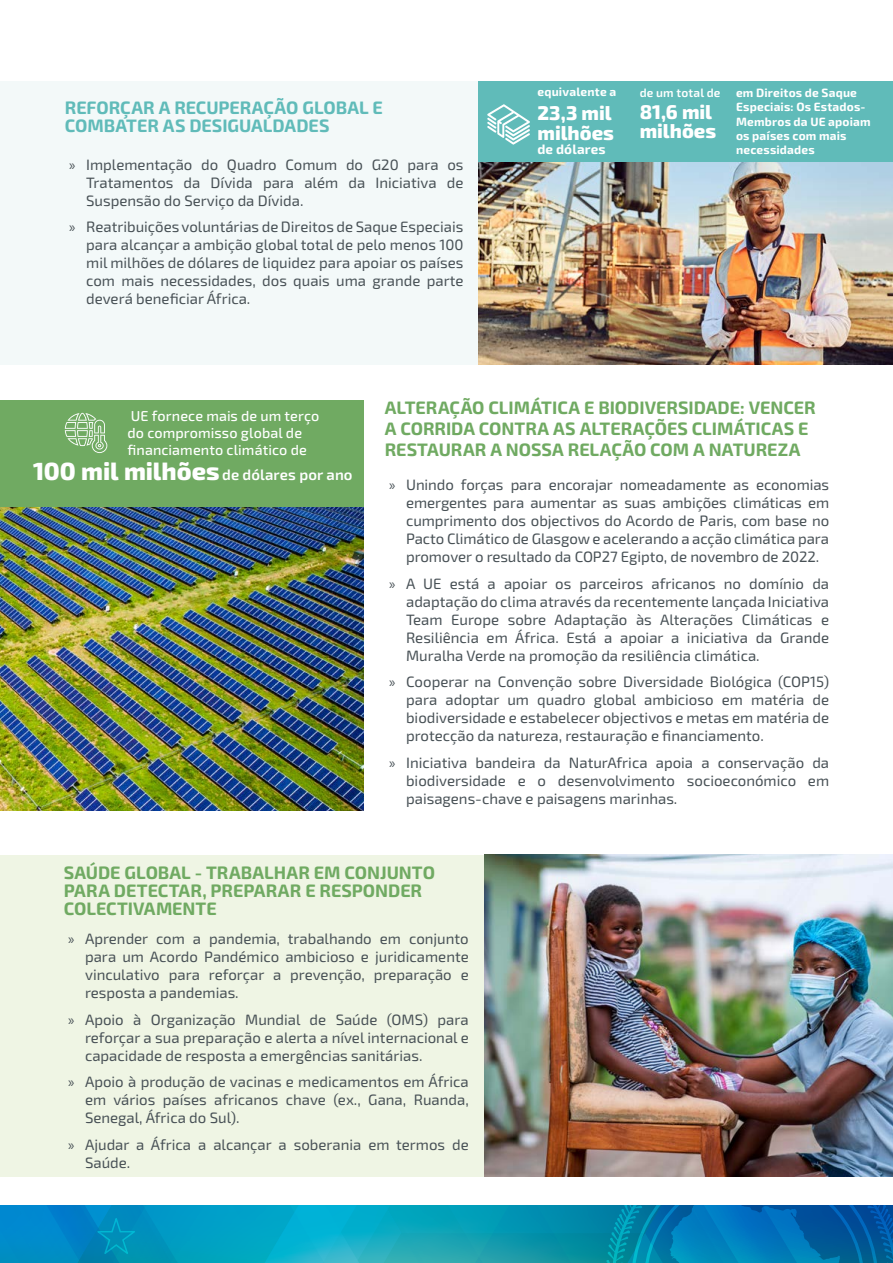
<style>
.page{position:relative;width:893px;height:1263px;background:#fff}
.page>*{position:absolute;margin:0;border:0;box-sizing:border-box;transform-origin:0 0}
.t1{font:800 19.95px/20.1px "Exo 2";color:#fff}
.t2{font:700 18px/21px "Exo 2";color:#70aa62}
.t3{font:700 18px/18px "Exo 2";letter-spacing:-.005em;color:#60bbb9}
.t4{font:15px/18px "Exo 2";color:#485156;text-align:justify}
.t5{font:600 15px "Exo 2";letter-spacing:.005em;color:#fff}
.t6{font:500 14.4px/17.2px "Exo 2";letter-spacing:.005em;color:#fff}
.t7{font:700 13.5px "Exo 2";letter-spacing:.01em;color:#fff}
.t8{font:700 12px/14.4px "Exo 2";letter-spacing:.015em;color:#fff}
.t9{font:600 12px "Exo 2";letter-spacing:.015em;color:#fff}
.s1{font-family:"Myriad Pro"}
.s2{font-weight:800;font-size:24.9px}
</style>
<div class="page">
<div style="left:0;top:82px;width:893px;height:283px;background:#f3f9f9"></div>
<div style="left:479px;top:82px;width:414px;height:80px;background:#60bbb9"></div>
<div style="left:0;top:855px;width:892px;height:321px;background:#eff5e4"></div>
<img style="left:479px;top:162px;width:414px;height:203px">
<svg style="left:0;top:1205px;width:893px;height:58px;background:#048eb8"></svg>
<svg style="left:487px;top:104px;width:43px;height:41px"></svg>
<img style="left:485px;top:855px;width:408px;height:321px">
<img style="left:0;top:506px;width:363px;height:304px">
<div style="left:0;top:400px;width:363px;height:106px;background:#70aa62"></div>
<svg style="left:65px;top:413px;width:42px;height:40px"></svg>
<p class="t3" style="left:65px;top:98px;width:320px">REFORÇAR A RECUPERAÇÃO GLOBAL E<br>COMBATER AS DESIGUALDADES</p>
<p class="t4" style="left:86px;top:155px;width:379px;text-indent:-17px"><span class="s1">»</span> Implementação do Quadro Comum do G20 para os Tratamentos da Dívida para além da Iniciativa de Suspensão do Serviço da Dívida.</p>
<p class="t4" style="left:86px;top:217px;width:379px;text-indent:-17px"><span class="s1">»</span> Reatribuições voluntárias de Direitos de Saque Especiais para alcançar a ambição global total de pelo menos 100 mil milhões de dólares de liquidez para apoiar os países com mais necessidades, dos quais uma grande parte deverá beneficiar África.</p>
<p class="t8" style="left:537px;top:84px;width:80px">equivalente a</p>
<p class="t9" style="left:640px;top:84px;width:82px">de um total de</p>
<h1 class="t1" style="left:537px;top:101px;width:78px">23,3 mil milhões</h1>
<h1 class="t1" style="left:640px;top:101px;width:78px;line-height:19px">81,6 mil milhões</h1>
<p class="t7" style="left:537px;top:139px;width:70px">de dólares</p>
<p class="t8" style="left:736px;top:85px;width:136px">em Direitos de Saque<br>Especiais: Os Estados-<br>Membros da UE apoiam os países com mais necessidades</p>
<p class="t6" style="left:128px;top:406px;width:193px">UE fornece mais de um terço do compromisso global de financiamento climático de</p>
<p class="t5" style="left:33px;top:464px;width:321px"><span class="s2">100 mil milhões</span> de dólares por ano</p>
<p class="t2" style="left:385px;top:396px;width:432px">ALTERAÇÃO CLIMÁTICA E BIODIVERSIDADE: VENCER<br>A CORRIDA CONTRA AS ALTERAÇÕES CLIMÁTICAS E<br>RESTAURAR A NOSSA RELAÇÃO COM A NATUREZA</p>
<p class="t4" style="left:406px;top:475px;width:425px;text-indent:-17px"><span class="s1">»</span> Unindo forças para encorajar nomeadamente as economias emergentes para aumentar as suas ambições climáticas em cumprimento dos objectivos do Acordo de Paris, com base no Pacto Climático de Glasgow e acelerando a acção climática para promover o resultado da COP27 Egipto, de novembro de 2022.</p>
<p class="t4" style="left:406px;top:574px;width:425px;text-indent:-17px"><span class="s1">»</span> A UE está a apoiar os parceiros africanos no domínio da adaptação do clima através da recentemente lançada Iniciativa Team Europe sobre Adaptação às Alterações Climáticas e Resiliência em África. Está a apoiar a iniciativa da Grande Muralha Verde na promoção da resiliência climática.</p>
<p class="t4" style="left:406px;top:672px;width:425px;text-indent:-17px"><span class="s1">»</span> Cooperar na Convenção sobre Diversidade Biológica (COP15) para adoptar um quadro global ambicioso em matéria de biodiversidade e estabelecer objectivos e metas em matéria de protecção da natureza, restauração e financiamento.</p>
<p class="t4" style="left:406px;top:753px;width:425px;text-indent:-17px"><span class="s1">»</span> Iniciativa bandeira da NaturAfrica apoia a conservação da biodiversidade e o desenvolvimento socioeconómico em paisagens-chave e paisagens marinhas.</p>
<p class="t2" style="left:64px;top:862px;width:373px;line-height:18px">SAÚDE GLOBAL - TRABALHAR EM CONJUNTO<br>PARA DETECTAR, PREPARAR E RESPONDER<br>COLECTIVAMENTE</p>
<p class="t4" style="left:85px;top:929px;width:385px;text-indent:-17px"><span class="s1">»</span> Aprender com a pandemia, trabalhando em conjunto para um Acordo Pandémico ambicioso e juridicamente vinculativo para reforçar a prevenção, preparação e resposta a pandemias.</p>
<p class="t4" style="left:85px;top:1010px;width:385px;text-indent:-17px"><span class="s1">»</span> Apoio à Organização Mundial de Saúde (OMS) para reforçar a sua preparação e alerta a nível internacional e capacidade de resposta a emergências sanitárias.</p>
<p class="t4" style="left:85px;top:1072px;width:385px;text-indent:-17px"><span class="s1">»</span> Apoio à produção de vacinas e medicamentos em África em vários países africanos chave (ex., Gana, Ruanda, Senegal, África do Sul).</p>
<p class="t4" style="left:85px;top:1135px;width:385px;text-indent:-17px"><span class="s1">»</span> Ajudar a África a alcançar a soberania em termos de<br>Saúde.</p>
</div>
